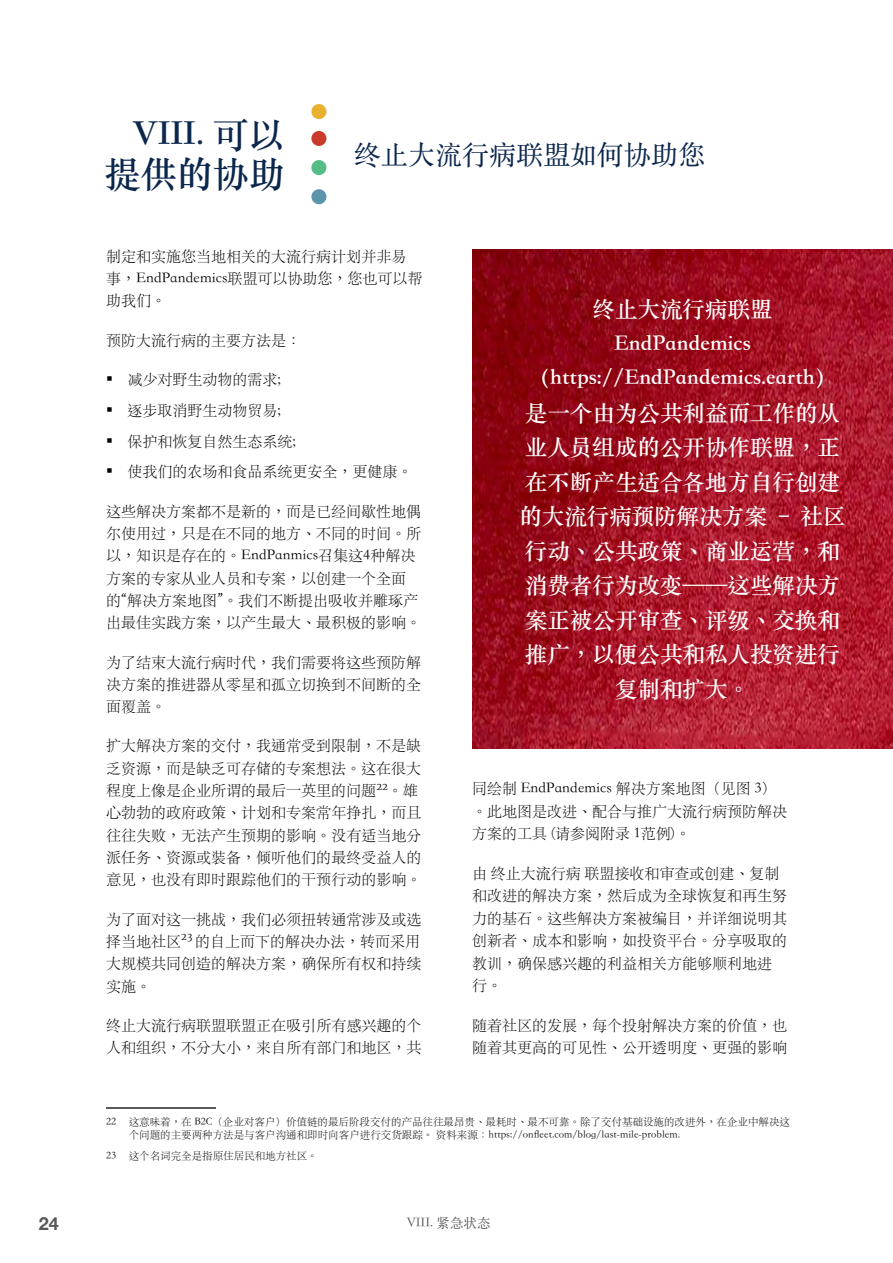
<style>
.page{position:relative;width:893px;height:1263px;background:#fff}
.page>*{position:absolute;margin:0;border:0;box-sizing:border-box;transform-origin:0 0}
.t1{font:36px/39px "ST Songti TC Bold";color:#0c274d;text-align:right}
.t2{font:27px "ST Songti TC Regular";color:#0c274d}
.t3{font:22.5px/34.5px "ST Songti TC Bold";color:#fff;text-align:center}
.t4{font:700 18px "Helvetica Neue";color:#58595b}
.t5{font:15px/22.4px "ST Songti TC Light";color:#000}
.t6{font:13.5px "ST Songti TC Regular";color:#58595b}
.t7{font:10.5px/12.6px "ST Songti TC Light";color:#000}
</style>
<div class="page">
<hr style="left:106px;top:1108px;width:109px;height:1px;background:#58595b">
<div style="left:311px;top:104px;width:15px;height:15px;background:#eab131;border-radius:50%"></div>
<div style="left:311px;top:131px;width:15px;height:15px;background:#ca3b2c;border-radius:50%"></div>
<div style="left:311px;top:160px;width:15px;height:15px;background:#55bc85;border-radius:50%"></div>
<div style="left:311px;top:189px;width:15px;height:15px;background:#5c95a9;border-radius:50%"></div>
<img style="left:472px;top:250px;width:421px;height:498px">
<h1 class="t1" style="left:105px;top:115px;width:181px">VIII. 可以提供的协助</h1>
<h2 class="t2" style="left:354px;top:138px;width:353px">终止大流行病联盟如何协助您</h2>
<p class="t5" style="left:106px;top:244px;width:318px">制定和实施您当地相关的大流行病计划并非易事，EndPandemics联盟可以协助您，您也可以帮助我们。</p>
<p class="t5" style="left:106px;top:328px;width:196px">预防大流行病的主要方法是：</p>
<p class="t5" style="left:106px;top:367px;width:176px">▪ 减少对野生动物的需求;</p>
<p class="t5" style="left:106px;top:398px;width:176px">▪ 逐步取消野生动物贸易;</p>
<p class="t5" style="left:106px;top:429px;width:191px">▪ 保护和恢复自然生态系统;</p>
<p class="t5" style="left:106px;top:460px;width:308px">▪ 使我们的农场和食品系统更安全，更健康。</p>
<p class="t5" style="left:106px;top:499px;width:316px">这些解决方案都不是新的，而是已经间歇性地偶尔使用过，只是在不同的地方、不同的时间。所以，知识是存在的。EndPanmics召集这4种解决方案的专家从业人员和专案，以创建一个全面的“解决方案地图”。我们不断提出吸收并雕琢产出最佳实践方案，以产生最大、最积极的影响。</p>
<p class="t5" style="left:106px;top:650px;width:316px;text-align:justify">为了结束大流行病时代，我们需要将这些预防解决方案的推进器从零星和孤立切换到不间断的全面覆盖。</p>
<p class="t5" style="left:106px;top:734px;width:317px">扩大解决方案的交付，我通常受到限制，不是缺乏资源，而是缺乏可存储的专案想法。这在很大程度上像是企业所谓的最后一英里的问题<sup>22</sup>。雄心勃勃的政府政策、计划和专案常年挣扎，而且往往失败，无法产生预期的影响。没有适当地分派任务、资源或装备，倾听他们的最终受益人的意见，也没有即时跟踪他们的干预行动的影响。</p>
<p class="t5" style="left:106px;top:907px;width:317px;text-align:justify">为了面对这一挑战，我们必须扭转通常涉及或选择当地社区<sup>23</sup> 的自上而下的解决办法，转而采用大规模共同创造的解决方案，确保所有权和持续实施。</p>
<p class="t5" style="left:106px;top:1013px;width:316px">终止大流行病联盟联盟正在吸引所有感兴趣的个人和组织，不分大小，来自所有部门和地区，共</p>
<h3 class="t3" style="left:519px;top:292px;width:328px">终止大流行病联盟<br>EndPandemics（https://EndPandemics.earth）是一个由为公共利益而工作的从业人员组成的公开协作联盟，正在不断产生适合各地方自行创建的大流行病预防解决方案 – 社区行动、公共政策、商业运营，和消费者行为改变——这些解决方案正被公开审查、评级、交换和推广，以便公共和私人投资进行复制和扩大。</h3>
<p class="t5" style="left:472px;top:776px;width:316px">同绘制 EndPandemics 解决方案地图（见图 3）。此地图是改进、配合与推广大流行病预防解决方案的工具 (请参阅附录 1范例)。</p>
<p class="t5" style="left:472px;top:861px;width:316px">由 终止大流行病 联盟接收和审查或创建、复制和改进的解决方案，然后成为全球恢复和再生努力的基石。这些解决方案被编目，并详细说明其创新者、成本和影响，如投资平台。分享吸取的教训，确保感兴趣的利益相关方能够顺利地进行。</p>
<p class="t5" style="left:472px;top:1013px;width:316px">随着社区的发展，每个投射解决方案的价值，也随着其更高的可见性、公开透明度、更强的影响</p>
<p class="t7" style="left:129px;top:1115px;width:663px;text-indent:-23px">22 这意味着，在 B2C（企业对客户）价值链的最后阶段交付的产品往往最昂贵、最耗时、最不可靠。除了交付基础设施的改进外，在企业中解决这个问题的主要两种方法是与客户沟通和即时向客户进行交货跟踪。 资料来源：https://onfleet.com/blog/last-mile-problem.</p>
<p class="t7" style="left:106px;top:1148px;width:213px">23 这个名词完全是指原住居民和地方社区。</p>
<p class="t4" style="left:39px;top:1209px;width:22px">24</p>
<p class="t6" style="left:407px;top:1214px;width:85px">VIII. 紧急状态</p>
</div>
